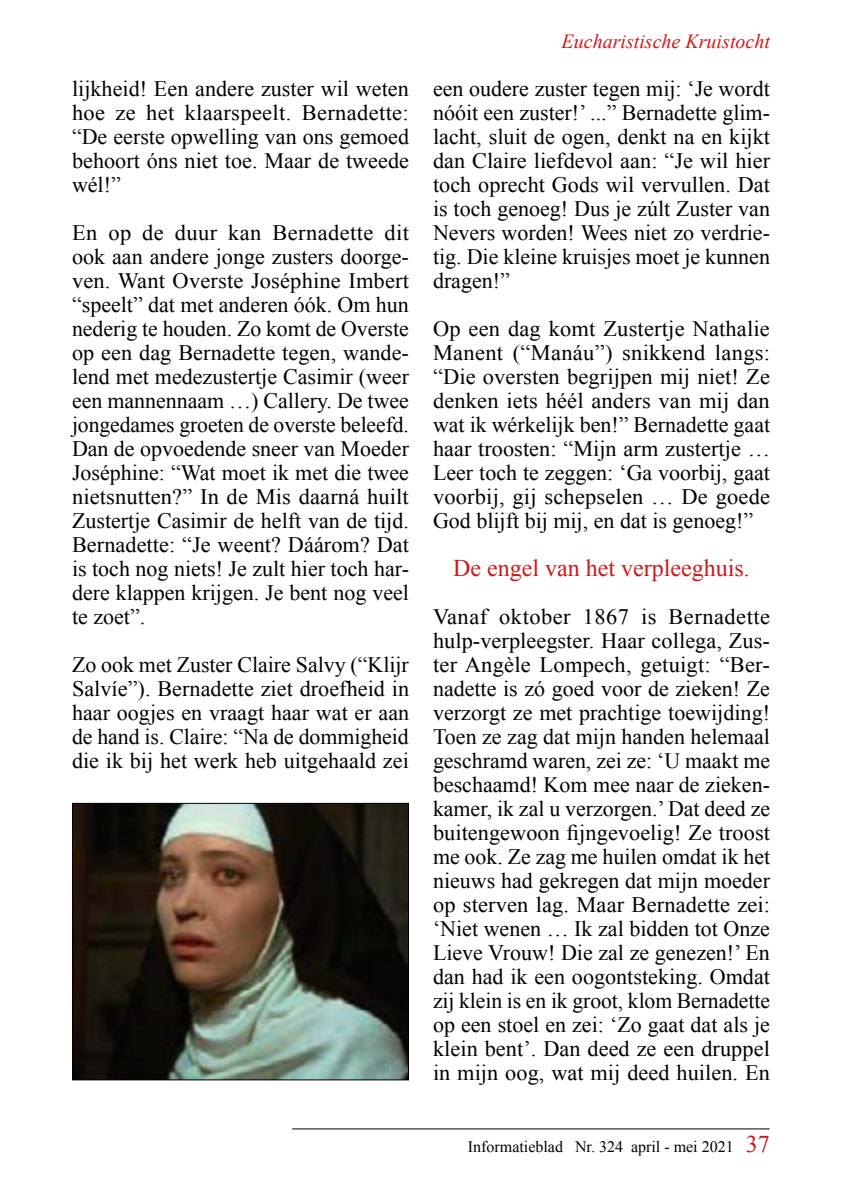
<style>
.page{position:relative;width:842px;height:1191px;background:#fff}
.page>*{position:absolute;margin:0;border:0;box-sizing:border-box;transform-origin:0 0}
.t1{font:24px "Times New Roman";color:#cd1719}
.t2{font:22px/24px "Times New Roman";color:#000;text-align:justify}
.t3{font:italic 20px "Times New Roman";color:#cd1719}
.t4{font:16px "Times New Roman";color:#000}
.s1{font-size:24px;color:#cd1719}
</style>
<div class="page">
<hr style="left:292px;top:1128px;width:478px;height:1px;background:#000">
<img style="left:74px;top:805px;width:333px;height:273px">
<div style="left:72px;top:803px;width:337px;height:277px;border:1px solid #000"></div>
<p class="t2" style="left:72px;top:76px;width:339px">lijkheid! Een andere zuster wil weten hoe ze het klaarspeelt. Bernadette: “De eerste opwelling van ons gemoed behoort óns niet toe. Maar de tweede wél!”</p>
<p class="t2" style="left:72px;top:220px;width:339px">En op de duur kan Bernadette dit ook aan andere jonge zusters doorge&shy;ven. Want Overste Joséphine Imbert “speelt” dat met anderen óók. Om hun nederig te houden. Zo komt de Overste op een dag Bernadette tegen, wande&shy;lend met medezustertje Casimir (weer een mannennaam …) Callery. De twee jongedames groeten de overste beleefd.<br>Dan de opvoedende sneer van Moeder Joséphine: “Wat moet ik met die twee nietsnutten?” In de Mis daarná huilt Zustertje Casimir de helft van de tijd.<br>Bernadette: “Je weent? Dáárom? Dat is toch nog niets! Je zult hier toch har&shy;dere klappen krijgen. Je bent nog veel te zoet”.</p>
<p class="t2" style="left:72px;top:652px;width:339px">Zo ook met Zuster Claire Salvy (“Klijr Salvíe”). Bernadette ziet droefheid in haar oogjes en vraagt haar wat er aan de hand is. Claire: “Na de dommigheid die ik bij het werk heb uitgehaald zei</p>
<p class="t3" style="left:562px;top:27px;width:210px">Eucharistische Kruistocht</p>
<p class="t2" style="left:433px;top:76px;width:339px">een oudere zuster tegen mij: ‘Je wordt nóóit een zuster!’ ...” Bernadette glim&shy;lacht, sluit de ogen, denkt na en kijkt dan Claire liefdevol aan: “Je wil hier toch oprecht Gods wil vervullen. Dat is toch genoeg! Dus je zúlt Zuster van Nevers worden! Wees niet zo verdrie&shy;tig. Die kleine kruisjes moet je kunnen dragen!”</p>
<p class="t2" style="left:433px;top:316px;width:339px">Op een dag komt Zustertje Nathalie Manent (“Manáu”) snikkend langs: “Die oversten begrijpen mij niet! Ze denken iets héél anders van mij dan wat ik wérkelijk ben!” Bernadette gaat haar troosten: “Mijn arm zustertje … Leer toch te zeggen: ‘Ga voorbij, gaat voorbij, gij schepselen … De goede God blijft bij mij, en dat is genoeg!”</p>
<p class="t1" style="left:453px;top:552px;width:298px">De engel van het verpleeghuis.</p>
<p class="t2" style="left:433px;top:604px;width:339px">Vanaf oktober 1867 is Bernadette hulp-verpleegster. Haar collega, Zus&shy;ter Angèle Lompech, getuigt: “Ber&shy;nadette is zó goed voor de zieken! Ze verzorgt ze met prachtige toewijding!<br>Toen ze zag dat mijn handen helemaal geschramd waren, zei ze: ‘U maakt me beschaamd! Kom mee naar de zieken&shy;kamer, ik zal u verzorgen.’ Dat deed ze buitengewoon fijngevoelig! Ze troost me ook. Ze zag me huilen omdat ik het nieuws had gekregen dat mijn moeder op sterven lag. Maar Bernadette zei: ‘Niet wenen … Ik zal bidden tot Onze Lieve Vrouw! Die zal ze genezen!’ En dan had ik een oogontsteking. Omdat zij klein is en ik groot, klom Bernadette op een stoel en zei: ‘Zo gaat dat als je klein bent’. Dan deed ze een druppel in mijn oog, wat mij deed huilen. En</p>
<p class="t4" style="left:468px;top:1135px;width:303px">Informatieblad Nr. 324 april - mei 2021 <span class="s1">37</span></p>
</div>
